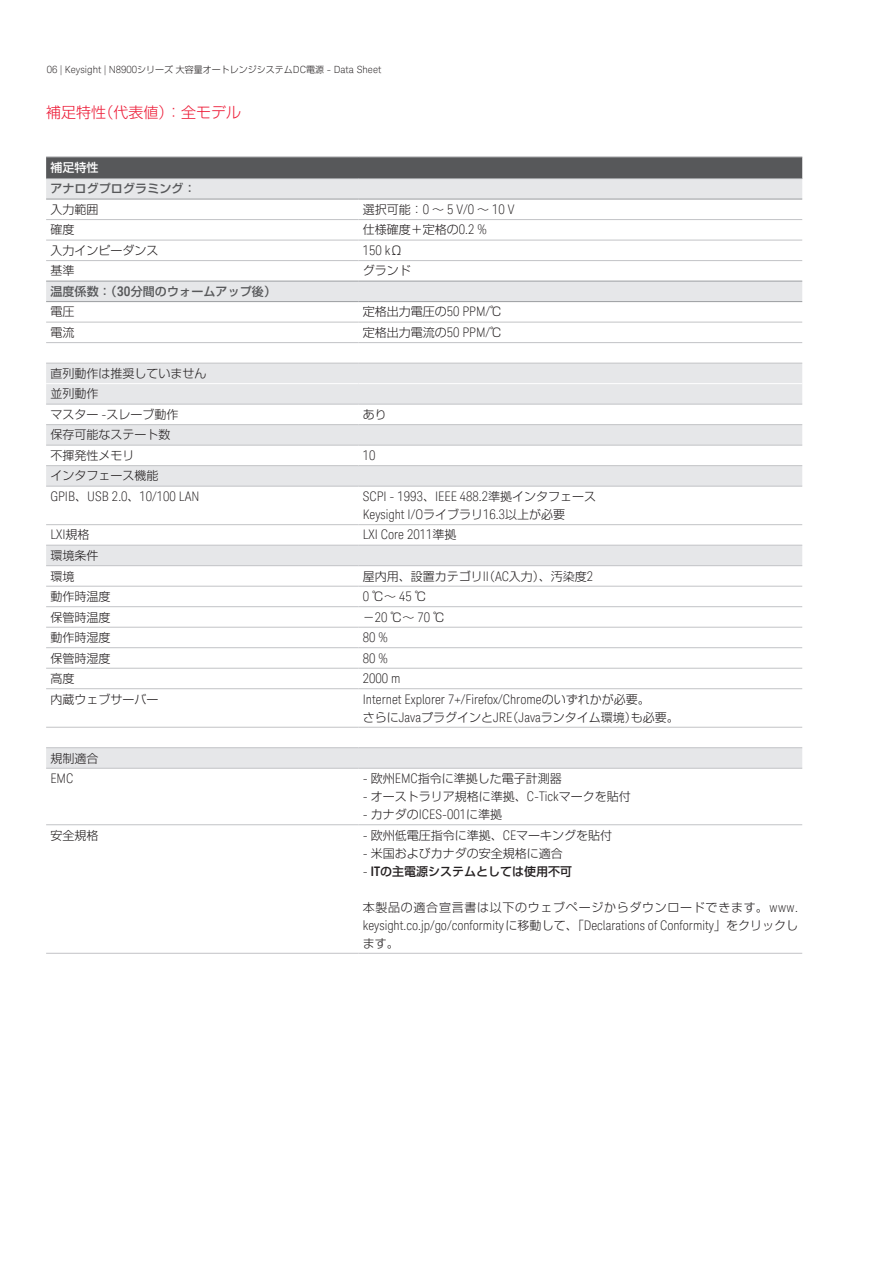
<style>
.page{position:relative;width:893px;height:1263px;background:#fff}
.page>*{position:absolute;margin:0;border:0;box-sizing:border-box;transform-origin:0 0}
.t1{font:300 15px "Shin Go Pro";color:#ed1a36}
.t2{font:300 condensed 13.2px/18px "Keysight Sans";color:#231f20}
.t3{font:300 12px/20.5px "Shin Go Pro";color:#231f20}
.t4{font:300 12px "Shin Go Pro";letter-spacing:.06em;color:#231f20}
.t5{font:500 12px/20.5px "Shin Go Pro";letter-spacing:.01em;color:#57585a}
.t6{font:500 12px "Shin Go Pro";color:#231f20}
.t7{font:500 12px "Shin Go Pro";color:#fff}
.t8{font:300 9.9px "Keysight Sans";color:#231f20}
.s1{font-family:"Shin Go Pro";font-size:9px}
.s2{font-family:"Shin Go Pro";font-stretch:normal;font-size:12px}
.s3{font-family:"Keysight Sans";font-stretch:condensed;font-size:13.2px}
.s4{font-family:"Keysight Sans Condensed";font-weight:700;font-size:13.2px}
.s5{font-weight:300;color:#231f20}
.s6{font-family:"Keysight Sans";font-weight:300;font-stretch:condensed;font-size:13.2px}
</style>
<div class="page">
<div style="left:46px;top:157px;width:756px;height:21px;background:#57585a"></div>
<svg style="left:46px;top:179px;width:756px;height:589px"></svg>
<hr style="left:46px;top:199px;width:313px;height:1px;background:#9b9da0">
<hr style="left:46px;top:156px;width:313px;height:1px;background:#c2c3c6">
<hr style="left:359px;top:156px;width:443px;height:1px;background:#c2c3c6">
<hr style="left:359px;top:199px;width:443px;height:1px;background:#9b9da0">
<hr style="left:46px;top:363px;width:313px;height:1px;background:#c2c3c6">
<hr style="left:359px;top:363px;width:443px;height:1px;background:#c2c3c6">
<hr style="left:46px;top:404px;width:313px;height:1px;background:#c2c3c6">
<hr style="left:359px;top:404px;width:443px;height:1px;background:#c2c3c6">
<hr style="left:46px;top:424px;width:313px;height:1px;background:#c2c3c6">
<hr style="left:359px;top:424px;width:443px;height:1px;background:#c2c3c6">
<hr style="left:46px;top:445px;width:313px;height:1px;background:#c2c3c6">
<hr style="left:359px;top:445px;width:443px;height:1px;background:#c2c3c6">
<hr style="left:46px;top:465px;width:313px;height:1px;background:#c2c3c6">
<hr style="left:359px;top:465px;width:443px;height:1px;background:#c2c3c6">
<hr style="left:46px;top:486px;width:313px;height:1px;background:#c2c3c6">
<hr style="left:359px;top:486px;width:443px;height:1px;background:#c2c3c6">
<hr style="left:46px;top:545px;width:313px;height:1px;background:#c2c3c6">
<hr style="left:359px;top:545px;width:443px;height:1px;background:#c2c3c6">
<hr style="left:46px;top:565px;width:313px;height:1px;background:#c2c3c6">
<hr style="left:359px;top:565px;width:443px;height:1px;background:#c2c3c6">
<hr style="left:46px;top:747px;width:313px;height:1px;background:#c2c3c6">
<hr style="left:359px;top:747px;width:443px;height:1px;background:#c2c3c6">
<hr style="left:46px;top:768px;width:313px;height:1px;background:#c2c3c6">
<hr style="left:359px;top:768px;width:443px;height:1px;background:#c2c3c6">
<hr style="left:46px;top:178px;width:313px;height:1px;background:#9b9da0">
<hr style="left:359px;top:178px;width:443px;height:1px;background:#9b9da0">
<hr style="left:46px;top:219px;width:313px;height:1px;background:#c2c3c6">
<hr style="left:359px;top:219px;width:443px;height:1px;background:#c2c3c6">
<hr style="left:46px;top:240px;width:313px;height:1px;background:#c2c3c6">
<hr style="left:359px;top:240px;width:443px;height:1px;background:#c2c3c6">
<hr style="left:46px;top:322px;width:313px;height:1px;background:#c2c3c6">
<hr style="left:359px;top:322px;width:443px;height:1px;background:#c2c3c6">
<hr style="left:46px;top:586px;width:313px;height:1px;background:#c2c3c6">
<hr style="left:359px;top:586px;width:443px;height:1px;background:#c2c3c6">
<hr style="left:46px;top:260px;width:313px;height:1px;background:#c2c3c6">
<hr style="left:46px;top:606px;width:313px;height:1px;background:#c2c3c6">
<hr style="left:359px;top:606px;width:443px;height:1px;background:#c2c3c6">
<hr style="left:46px;top:627px;width:313px;height:1px;background:#c2c3c6">
<hr style="left:359px;top:627px;width:443px;height:1px;background:#c2c3c6">
<hr style="left:46px;top:647px;width:313px;height:1px;background:#c2c3c6">
<hr style="left:359px;top:647px;width:443px;height:1px;background:#c2c3c6">
<hr style="left:46px;top:668px;width:313px;height:1px;background:#c2c3c6">
<hr style="left:359px;top:668px;width:443px;height:1px;background:#c2c3c6">
<hr style="left:46px;top:688px;width:313px;height:1px;background:#c2c3c6">
<hr style="left:359px;top:688px;width:443px;height:1px;background:#c2c3c6">
<hr style="left:359px;top:260px;width:443px;height:1px;background:#c2c3c6">
<hr style="left:46px;top:824px;width:313px;height:1px;background:#c2c3c6">
<hr style="left:359px;top:824px;width:443px;height:1px;background:#c2c3c6">
<hr style="left:46px;top:281px;width:313px;height:1px;background:#9b9da0">
<hr style="left:46px;top:301px;width:313px;height:1px;background:#9b9da0">
<hr style="left:359px;top:281px;width:443px;height:1px;background:#9b9da0">
<hr style="left:359px;top:301px;width:443px;height:1px;background:#9b9da0">
<hr style="left:46px;top:342px;width:313px;height:1px;background:#c2c3c6">
<hr style="left:359px;top:342px;width:443px;height:1px;background:#c2c3c6">
<hr style="left:46px;top:383px;width:313px;height:1px;background:#fff">
<hr style="left:359px;top:383px;width:443px;height:1px;background:#fff">
<hr style="left:46px;top:524px;width:313px;height:1px;background:#c2c3c6">
<hr style="left:359px;top:524px;width:443px;height:1px;background:#c2c3c6">
<hr style="left:46px;top:727px;width:313px;height:1px;background:#c2c3c6">
<hr style="left:359px;top:727px;width:443px;height:1px;background:#c2c3c6">
<hr style="left:46px;top:953px;width:313px;height:1px;background:#c2c3c6">
<hr style="left:359px;top:953px;width:443px;height:1px;background:#c2c3c6">
<p class="t8" style="left:47px;top:64px;width:336px">06 | Keysight | N8900<span class="s1">シリーズ大容量オートレンジシステム</span>DC<span class="s1">電源</span> - Data Sheet</p>
<p class="t1" style="left:46px;top:100px;width:197px">補足特性（代表値）：全モデル</p>
<p class="t7" style="left:50px;top:157px;width:49px">補足特性</p>
<p class="t5" style="left:50px;top:177px;width:147px">アナログプログラミング：</p>
<p class="t3" style="left:50px;top:198px;width:49px">入力範囲</p>
<p class="t2" style="left:363px;top:200px;width:153px"><span class="s2">選択可能：</span>0 <span class="s2">～</span> 5 V/0 <span class="s2">～</span> 10 V</p>
<p class="t3" style="left:50px;top:218px;width:25px">確度</p>
<p class="t3" style="left:363px;top:218px;width:125px">仕様確度＋定格の<span class="s3">0.2 %</span></p>
<p class="t3" style="left:50px;top:239px;width:109px">入力インピーダンス</p>
<p class="t2" style="left:363px;top:241px;width:41px">150 k<span class="s2">Ω</span></p>
<p class="t3" style="left:50px;top:259px;width:25px">基準</p>
<p class="t3" style="left:363px;top:259px;width:50px">グランド</p>
<p class="t5" style="left:50px;top:280px;width:227px">温度係数：（<span class="s4">30</span>分間のウォームアップ後）<span class="s5">電圧</span></p>
<p class="t3" style="left:363px;top:300px;width:141px">定格出力電圧の<span class="s3">50 PPM/</span>℃</p>
<p class="t3" style="left:50px;top:321px;width:25px">電流</p>
<p class="t3" style="left:363px;top:321px;width:141px">定格出力電流の<span class="s3">50 PPM/</span>℃</p>
<p class="t3" style="left:50px;top:362px;width:157px">直列動作は推奨していません並列動作<br>マスター <span class="s3">-</span>スレーブ動作</p>
<p class="t3" style="left:363px;top:403px;width:25px">あり</p>
<p class="t3" style="left:50px;top:423px;width:121px">保存可能なステート数不揮発性メモリ</p>
<p class="t2" style="left:363px;top:446px;width:14px">10</p>
<p class="t3" style="left:50px;top:464px;width:109px">インタフェース機能</p>
<p class="t2" style="left:50px;top:487px;width:150px">GPIB<span class="s2">、</span>USB 2.0<span class="s2">、</span>10/100 LAN</p>
<p class="t2" style="left:363px;top:487px;width:235px">SCPI - 1993<span class="s2">、</span>IEEE 488.2<span class="s2">準拠インタフェース<br></span>Keysight I/O<span class="s2">ライブラリ</span>16.3<span class="s2">以上が必要</span></p>
<p class="t2" style="left:50px;top:526px;width:41px">LXI<span class="s2">規格</span></p>
<p class="t2" style="left:363px;top:526px;width:95px">LXI Core 2011<span class="s2">準拠</span></p>
<p class="t3" style="left:50px;top:544px;width:49px">環境条件環境</p>
<p class="t3" style="left:363px;top:564px;width:232px">屋内用、設置カテゴリ<span class="s3">II</span>（<span class="s3">AC</span>入力）、汚染度<span class="s3">2</span></p>
<p class="t3" style="left:50px;top:585px;width:61px">動作時温度</p>
<p class="t2" style="left:363px;top:587px;width:65px">0 <span class="s2">℃～</span> 45 <span class="s2">℃</span></p>
<p class="t3" style="left:50px;top:605px;width:61px">保管時温度</p>
<p class="t3" style="left:363px;top:605px;width:84px">－<span class="s3">20</span> ℃～ <span class="s3">70</span> ℃</p>
<p class="t3" style="left:50px;top:626px;width:61px">動作時湿度</p>
<p class="t2" style="left:363px;top:628px;width:27px">80 %</p>
<p class="t3" style="left:50px;top:646px;width:61px">保管時湿度</p>
<p class="t2" style="left:363px;top:649px;width:27px">80 %</p>
<p class="t3" style="left:50px;top:667px;width:25px">高度</p>
<p class="t2" style="left:363px;top:669px;width:39px">2000 m</p>
<p class="t3" style="left:50px;top:687px;width:109px">内蔵ウェブサーバー</p>
<p class="t2" style="left:363px;top:690px;width:288px">Internet Explorer 7+/Firefox/Chrome<span class="s2">のいずれかが必要。</span></p>
<p class="t3" style="left:363px;top:705px;width:318px">さらに<span class="s3">Java</span>プラグインと<span class="s3">JRE</span>（<span class="s3">Java</span>ランタイム環境）も必要。</p>
<p class="t3" style="left:50px;top:746px;width:49px">規制適合</p>
<p class="t2" style="left:50px;top:769px;width:24px">EMC</p>
<p class="t3" style="left:363px;top:767px;width:200px"><span class="s3">-</span> 欧州<span class="s3">EMC</span>指令に準拠した電子計測器</p>
<p class="t3" style="left:363px;top:785px;width:269px"><span class="s3">-</span> オーストラリア規格に準拠、<span class="s3">C-Tick</span>マークを貼付</p>
<p class="t2" style="left:363px;top:805px;width:141px">- <span class="s2">カナダの</span>ICES-001<span class="s2">に準拠</span></p>
<p class="t3" style="left:50px;top:823px;width:49px">安全規格</p>
<p class="t3" style="left:363px;top:823px;width:251px"><span class="s3">-</span> 欧州低電圧指令に準拠、<span class="s3">CE</span>マーキングを貼付</p>
<p class="t3" style="left:363px;top:841px;width:201px"><span class="s3">-</span> 米国およびカナダの安全規格に適合</p>
<p class="t6" style="left:363px;top:861px;width:211px"><span class="s6">-</span> <span class="s4">IT</span>の主電源システムとしては使用不可</p>
<p class="t4" style="left:363px;top:897px;width:437px">本製品の適合宣言書は以下のウェブページからダウンロードできます。<sup>(</sup><span class="s3">www.</span></p>
<p class="t2" style="left:363px;top:916px;width:437px">keysight.co.jp/go/conformity<sup>)</sup><span class="s2">に移動して、「</span>Declarations of Conformity<span class="s2">」をクリックし</span></p>
<p class="t3" style="left:363px;top:931px;width:37px">ます。</p>
</div>
